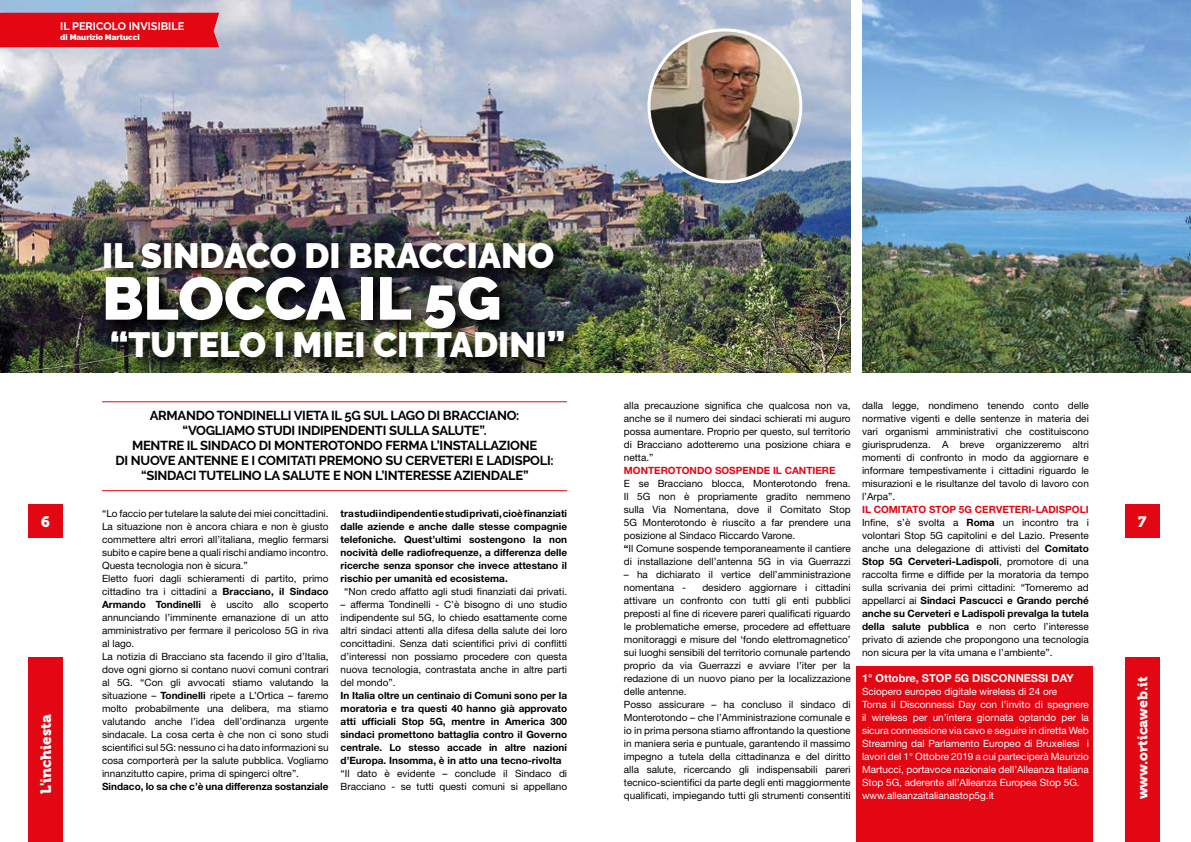
<style>
.page{position:relative;width:1191px;height:842px;background:#fff}
.page>*{position:absolute;margin:0;border:0;box-sizing:border-box;transform-origin:0 0}
.t1{font:900 60px "Raleway";color:#fff}
.t2{font:900 35px "Raleway";color:#fff}
.t3{font:15px "Museo 900";color:#fff}
.t4{font:14px "Museo 900";color:#fff}
.t5{font:700 13px/15px "Raleway";letter-spacing:-.02em;color:#000;text-align:center}
.t6{font:700 11px "Helvetica Neue LT Std";color:#fff}
.t7{font:700 11px "Raleway";color:#fff}
.t8{font:10px/13px "Helvetica Neue LT Std";color:#000}
.t9{font:700 10px/13px "Helvetica Neue LT Std";color:#000;text-align:justify}
.t10{font:10px/13px "Helvetica Neue LT Std";color:#fff}
.t11{font:700 10px "Helvetica Neue LT Std";color:#e30613}
.t12{font:900 8px "Raleway";color:#fff}
.s1{font-weight:700}
.s2{font-weight:700;color:#e30613}
</style>
<div class="page">
<div style="left:856px;top:666px;width:237px;height:176px;background:#e30613"></div>
<img style="left:0;top:0;width:850px;height:372px">
<div style="left:28px;top:505px;width:35px;height:33px;background:#e30613"></div>
<div style="left:0;top:13px;width:219px;height:34px;background:#e30613"></div>
<div style="left:28px;top:658px;width:35px;height:184px;background:#e30613"></div>
<hr style="left:102px;top:490px;width:465px;height:1px;background:#e30613">
<hr style="left:102px;top:401px;width:465px;height:1px;background:#e30613">
<img style="left:649px;top:30px;width:152px;height:152px;border-radius:76px">
<div style="left:647px;top:28px;width:155px;height:155px;border:3px solid #fff;border-radius:50%"></div>
<img style="left:101px;top:240px;width:479px;height:133px">
<img style="left:862px;top:0;width:329px;height:372px">
<div style="left:1125px;top:505px;width:34px;height:33px;background:#e30613"></div>
<div style="left:1125px;top:658px;width:34px;height:184px;background:#e30613"></div>
<p class="t7" style="left:60px;top:19px;width:126px">IL PERICOLO INVISIBILE</p>
<p class="t12" style="left:60px;top:32px;width:81px">di Maurizio Martucci</p>
<h3 class="t3" style="left:41px;top:513px;width:10px">6</h3>
<h3 class="t3" style="left:37px;top:794px;width:81px;rotate:-90deg">L'inchiesta</h3>
<h2 class="t2" style="left:102px;top:236px;width:454px">IL SINDACO DI BRACCIANO</h2>
<h1 class="t1" style="left:102px;top:264px;width:401px">BLOCCA IL 5G</h1>
<h2 class="t2" style="left:110px;top:325px;width:457px">“TUTELO I MIEI CITTADINI”</h2>
<p class="t5" style="left:115px;top:408px;width:440px">ARMANDO TONDINELLI VIETA IL 5G SUL LAGO DI BRACCIANO: “VOGLIAMO STUDI INDIPENDENTI SULLA SALUTE”.<br>MENTRE IL SINDACO DI MONTEROTONDO FERMA L’INSTALLAZIONE<br>DI NUOVE ANTENNE E I COMITATI PREMONO SU CERVETERI E LADISPOLI: “SINDACI TUTELINO LA SALUTE E NON L’INTERESSE AZIENDALE”</p>
<p class="t8" style="left:624px;top:399px;width:228px;text-align:justify">alla precauzione significa che qualcosa non va, anche se il numero dei sindaci schierati mi auguro possa aumentare. Proprio per questo, sul territorio di Bracciano adotteremo una posizione chiara e netta.”</p>
<p class="t11" style="left:624px;top:465px;width:213px">MONTEROTONDO SOSPENDE IL CANTIERE</p>
<p class="t8" style="left:624px;top:477px;width:228px">E se Bracciano blocca, Monterotondo frena.<br>Il 5G non è propriamente gradito nemmeno sulla Via Nomentana, dove il Comitato Stop 5G Monterotondo è riuscito a far prendere una posizione al Sindaco Riccardo Varone.<br><span class="s1">“</span>Il Comune sospende temporaneamente il cantiere di installazione dell’antenna 5G in via Guerrazzi</p>
<p class="t8" style="left:624px;top:568px;width:228px">– ha dichiarato il vertice dell’amministrazione nomentana -</p>
<p class="t9" style="left:340px;top:507px;width:228px">tra studi indipendenti e studi privati, cioè finanziati dalle aziende e anche dalle stesse compagnie telefoniche. Quest’ultimi sostengono la non nocività delle radiofrequenze, a differenza delle ricerche senza sponsor che invece attestano il rischio per umanità ed ecosistema.</p>
<p class="t8" style="left:344px;top:585px;width:224px">“Non credo affatto agli studi finanziati dai privati.</p>
<p class="t8" style="left:340px;top:598px;width:228px;text-align:justify">– afferma Tondinelli - C’è bisogno di uno studio indipendente sul 5G, lo chiedo esattamente come altri sindaci attenti alla difesa della salute dei loro concittadini. Senza dati scientifici privi di conflitti d’interessi non possiamo procedere con questa nuova tecnologia, contrastata anche in altre parti del mondo”.</p>
<p class="t9" style="left:340px;top:689px;width:228px">In Italia oltre un centinaio di Comuni sono per la moratoria e tra questi 40 hanno già approvato atti ufficiali Stop 5G, mentre in America 300 sindaci promettono battaglia contro il Governo centrale. Lo stesso accade in altre nazioni d’Europa. Insomma, è in atto una tecno-rivolta</p>
<p class="t8" style="left:340px;top:767px;width:228px">“Il dato è evidente – conclude il Sindaco di<br>Bracciano - se tutti questi comuni si appellano</p>
<p class="t8" style="left:102px;top:507px;width:228px">“Lo faccio per tutelare la salute dei miei concittadini.<br>La situazione non è ancora chiara e non è giusto commettere altri errori all’italiana, meglio fermarsi subito e capire bene a quali rischi andiamo incontro.<br>Questa tecnologia non è sicura.”<br>Eletto fuori dagli schieramenti di partito, primo cittadino tra i cittadini a <span class="s1">Bracciano, il Sindaco Armando Tondinelli</span> è uscito allo scoperto annunciando l’imminente emanazione di un atto amministrativo per fermare il pericoloso 5G in riva al lago.<br>La notizia di Bracciano sta facendo il giro d’Italia, dove ogni giorno si contano nuovi comuni contrari al 5G. “Con gli avvocati stiamo valutando la situazione – <span class="s1">Tondinelli</span> ripete a L’Ortica – faremo molto probabilmente una delibera, ma stiamo valutando anche l’idea dell’ordinanza urgente sindacale. La cosa certa è che non ci sono studi scientifici sul 5G: nessuno ci ha dato informazioni su cosa comporterà per la salute pubblica. Vogliamo innanzitutto capire, prima di spingerci oltre”.</p>
<p class="t9" style="left:102px;top:780px;width:228px">Sindaco, lo sa che c’è una differenza sostanziale</p>
<p class="t8" style="left:624px;top:581px;width:228px;text-indent:78px">desidero aggiornare i cittadini attivare un confronto con tutti gli enti pubblici preposti al fine di ricevere pareri qualificati riguardo le problematiche emerse, procedere ad effettuare monitoraggi e misure del ‘fondo elettromagnetico’ sui luoghi sensibili del territorio comunale partendo proprio da via Guerrazzi e avviare l’iter per la redazione di un nuovo piano per la localizzazione delle antenne.<br>Posso assicurare – ha concluso il sindaco di Monterotondo – che l’Amministrazione comunale e io in prima persona stiamo affrontando la questione in maniera seria e puntuale, garantendo il massimo impegno a tutela della cittadinanza e del diritto alla salute, ricercando gli indispensabili pareri tecnico-scientifici da parte degli enti maggiormente qualificati, impiegando tutti gli strumenti consentiti</p>
<p class="t8" style="left:862px;top:399px;width:228px;text-align:justify">dalla legge, nondimeno tenendo conto delle normative vigenti e delle sentenze in materia dei vari organismi amministrativi che costituiscono giurisprudenza. A breve organizzeremo altri momenti di confronto in modo da aggiornare e informare tempestivamente i cittadini riguardo le misurazioni e le risultanze del tavolo di lavoro con l’Arpa”.</p>
<p class="t8" style="left:862px;top:503px;width:228px;text-align:justify"><span class="s2">IL COMITATO STOP 5G CERVETERI-LADISPOLI </span>Infine, s’è svolta a <span class="s1">Roma</span> un incontro tra i volontari Stop 5G capitolini e del Lazio. Presente anche una delegazione di attivisti del <span class="s1">Comitato Stop 5G Cerveteri-Ladispoli</span>, promotore di una raccolta firme e diffide per la moratoria da tempo sulla scrivania dei primi cittadini: “Torneremo ad appellarci ai <span class="s1">Sindaci Pascucci e Grando perché anche su Cerveteri e Ladispoli prevalga la tutela della salute pubblica</span> e non certo l’interesse privato di aziende che propongono una tecnologia non sicura per la vita umana e l’ambiente”.</p>
<p class="t6" style="left:862px;top:672px;width:213px">1° Ottobre, STOP 5G DISCONNESSI DAY</p>
<p class="t10" style="left:862px;top:685px;width:228px">Sciopero europeo digitale wireless di 24 ore<br>Torna il Disconnessi Day con l’invito di spegnere il wireless per un’intera giornata optando per la sicura connessione via cavo e seguire in diretta Web Streaming dal Parlamento Europeo di Bruxellesi i lavori del 1° Ottobre 2019 a cui parteciperà Maurizio Martucci, portavoce nazionale dell’Alleanza Italiana Stop 5G, aderente all’Alleanza Europea Stop 5G. www.alleanzaitalianastop5g.it</p>
<h3 class="t3" style="left:1138px;top:513px;width:10px">7</h3>
<h3 class="t4" style="left:1134px;top:799px;width:124px;rotate:-90deg">www.orticaweb.it</h3>
</div>
